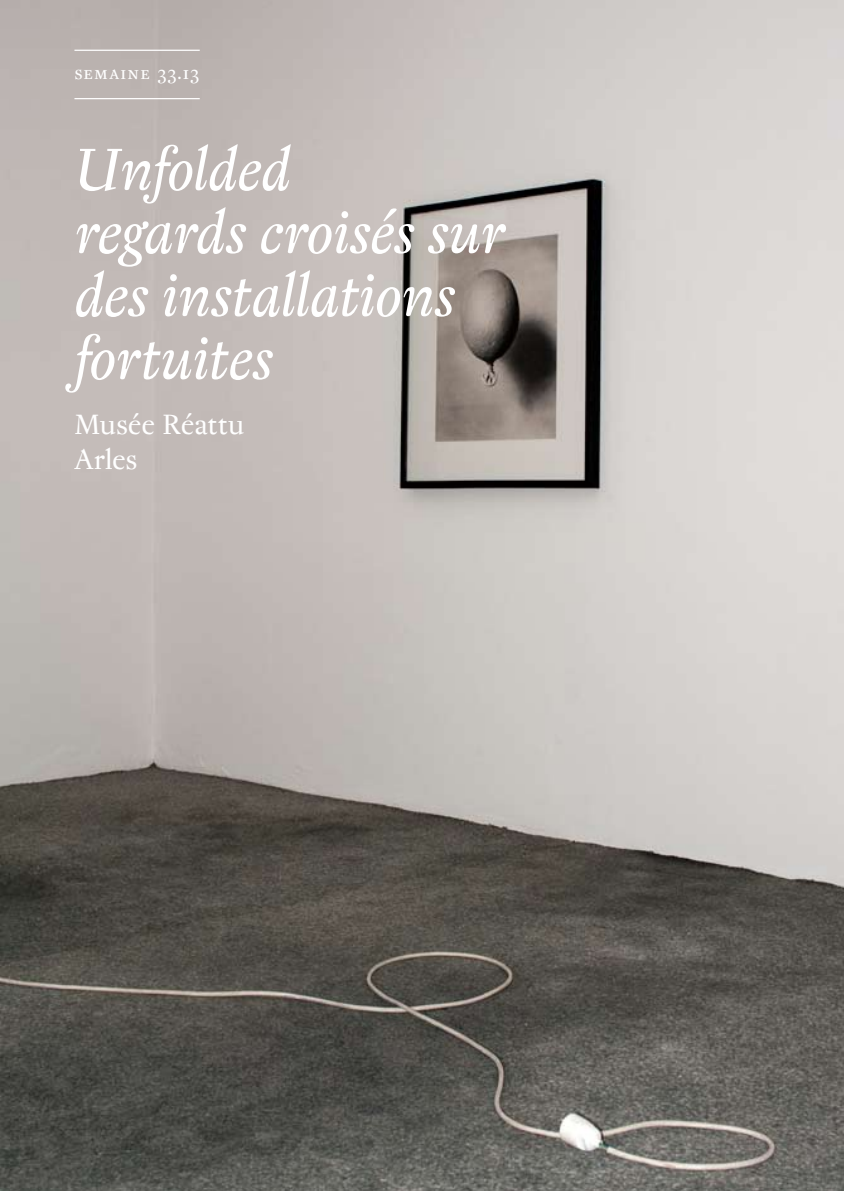
<style>
.page{position:relative;width:844px;height:1191px;background:#fff}
.page>*{position:absolute;margin:0;border:0;box-sizing:border-box;transform-origin:0 0}
.t1{font:italic 59.5px/63px "Regent Pro";letter-spacing:-.005em;color:#fff}
.t2{font:28px/35px "Regent Pro";letter-spacing:-.01em;color:#fff}
.t3{font:19.25px "Regent Pro";letter-spacing:.055em;color:#fff}
</style>
<div class="page">
<img style="left:0;top:0;width:843px;height:1191px">
<hr style="left:74px;top:50px;width:126px;height:1px;background:#fff">
<hr style="left:74px;top:98px;width:126px;height:1px;background:#fff">
<p class="t3" style="left:74px;top:61px;width:127px">semaine 33.13</p>
<p class="t1" style="left:74px;top:140px;width:431px">Unfolded<br>regards croisés sur des installations fortuites</p>
<p class="t2" style="left:74px;top:407px;width:171px">Musée Réattu<br>Arles</p>
</div>
